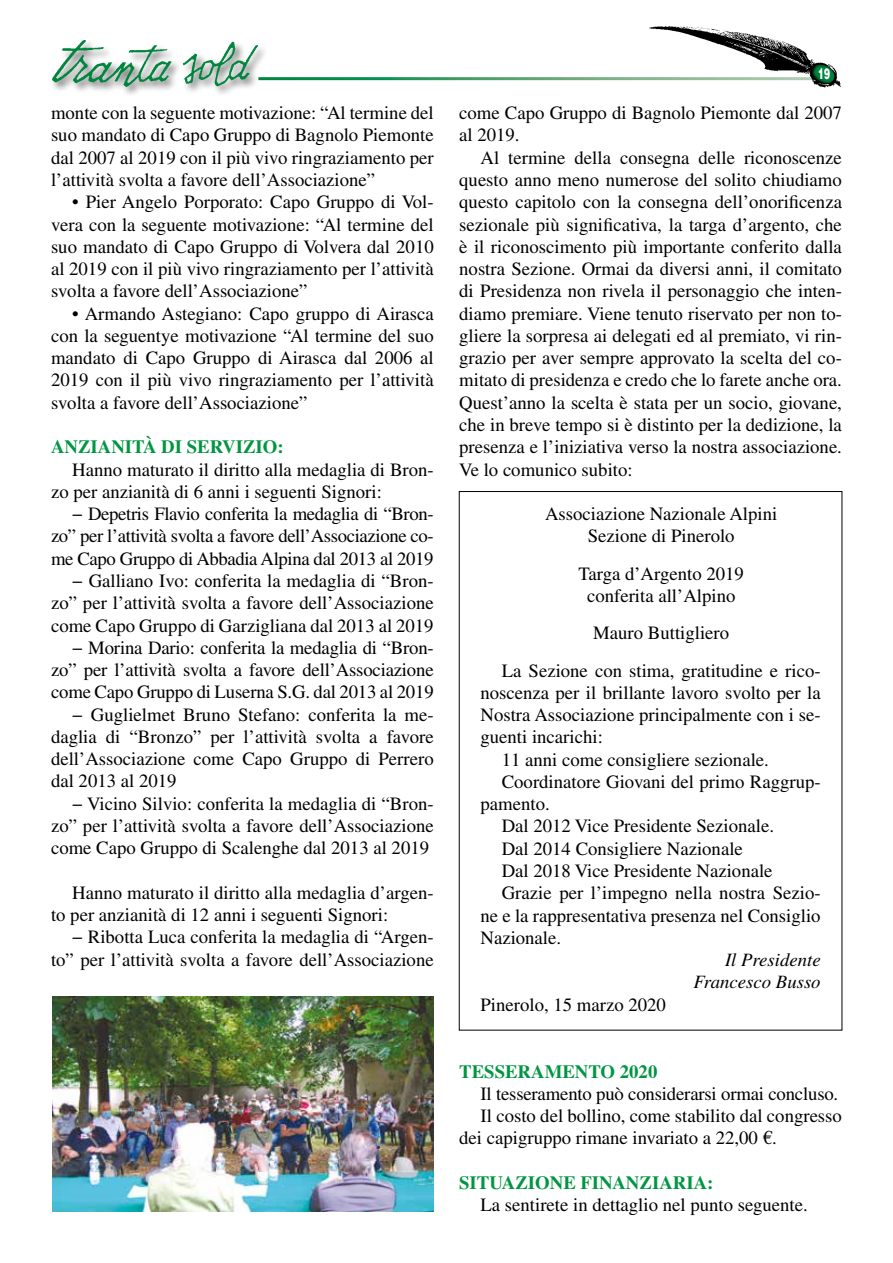
<style>
.page{position:relative;width:893px;height:1263px;background:#fff}
.page>*{position:absolute;margin:0;border:0;box-sizing:border-box;transform-origin:0 0}
.t1{font:18.75px/22.2px "Times LT Std";color:#000;text-align:justify}
.t2{font:18.75px "Times LT Std";letter-spacing:-.02em;color:#000}
.t3{font:700 18.75px "Times LT Std";color:#009641}
.t4{font:italic 18.75px/22.2px "Times LT Std";color:#000;text-align:right}
.t5{font:900 15px "Helvetica LT Std";color:#fff;scale:.6 1}
</style>
<div class="page">
<div style="left:50px;top:38px;width:218px;height:59px;background:#000;opacity:.7"></div>
<img style="left:52px;top:41px;width:205px;height:45px">
<hr style="left:258px;top:77px;width:558px;height:3px;background:#fff">
<img style="left:633px;top:26px;width:208px;height:62px">
<svg style="left:810px;top:63px;width:26px;height:22px"></svg>
<img style="left:52px;top:997px;width:382px;height:214px">
<p class="t1" style="left:51px;top:102px;width:384px">monte con la seguente motivazione: “Al termine del suo mandato di Capo Gruppo di Bagnolo Piemonte dal 2007 al 2019 con il più vivo ringraziamento per l’attività svolta a favore dell’Associazione”</p>
<p class="t1" style="left:51px;top:191px;width:384px;text-indent:21px">• Pier Angelo Porporato: Capo Gruppo di Vol&shy;vera con la seguente motivazione: “Al termine del suo mandato di Capo Gruppo di Volvera dal 2010 al 2019 con il più vivo ringraziamento per l’attività svolta a favore dell’Associazione”</p>
<p class="t1" style="left:51px;top:302px;width:384px;text-indent:21px">• Armando Astegiano: Capo gruppo di Airasca con la seguentye motivazione “Al termine del suo mandato di Capo Gruppo di Airasca dal 2006 al 2019 con il più vivo ringraziamento per l’attività svolta a favore dell’Associazione”</p>
<p class="t3" style="left:51px;top:436px;width:234px">ANZIANITÀ DI SERVIZIO:</p>
<p class="t1" style="left:51px;top:458px;width:384px;text-indent:21px">Hanno maturato il diritto alla medaglia di Bron&shy;zo per anzianità di 6 anni i seguenti Signori:</p>
<p class="t2" style="left:72px;top:503px;width:363px">− Depetris Flavio conferita la medaglia di “Bron-</p>
<p class="t2" style="left:51px;top:525px;width:384px">zo” per l’attività svolta a favore dell’Associazione co-</p>
<p class="t2" style="left:51px;top:548px;width:384px">me Capo Gruppo di Abbadia Alpina dal 2013 al 2019</p>
<p class="t1" style="left:72px;top:569px;width:363px">− Galliano Ivo: conferita la medaglia di “Bron-</p>
<p class="t1" style="left:51px;top:592px;width:384px">zo” per l’attività svolta a favore dell’Associazione</p>
<p class="t1" style="left:51px;top:614px;width:384px">come Capo Gruppo di Garzigliana dal 2013 al 2019</p>
<p class="t1" style="left:72px;top:636px;width:363px">− Morina Dario: conferita la medaglia di “Bron-</p>
<p class="t1" style="left:51px;top:659px;width:384px">zo” per l’attività svolta a favore dell’Associazione</p>
<p class="t1" style="left:51px;top:681px;width:384px">come Capo Gruppo di Luserna S.G. dal 2013 al 2019</p>
<p class="t1" style="left:72px;top:703px;width:363px">− Guglielmet Bruno Stefano: conferita la me-</p>
<p class="t1" style="left:51px;top:725px;width:384px">daglia di “Bronzo” per l’attività svolta a favore</p>
<p class="t1" style="left:51px;top:748px;width:384px">dell’Associazione come Capo Gruppo di Perrero</p>
<p class="t1" style="left:51px;top:770px;width:127px">dal 2013 al 2019</p>
<p class="t1" style="left:72px;top:792px;width:363px">− Vicino Silvio: conferita la medaglia di “Bron-</p>
<p class="t1" style="left:51px;top:814px;width:384px">zo” per l’attività svolta a favore dell’Associazione</p>
<p class="t1" style="left:51px;top:837px;width:380px">come Capo Gruppo di Scalenghe dal 2013 al 2019</p>
<p class="t1" style="left:51px;top:881px;width:384px;text-indent:21px">Hanno maturato il diritto alla medaglia d’argen&shy;to per anzianità di 12 anni i seguenti Signori:</p>
<p class="t1" style="left:51px;top:926px;width:384px;text-align:right">− Ribotta Luca conferita la medaglia di “Argen&shy;to” per l’attività svolta a favore dell’Associazione</p>
<p class="t5" style="left:818px;top:64px;width:22px">19</p>
<p class="t1" style="left:459px;top:102px;width:384px">come Capo Gruppo di Bagnolo Piemonte dal 2007 al 2019.</p>
<p class="t1" style="left:459px;top:146px;width:384px;text-indent:21px">Al termine della consegna delle riconoscenze questo anno meno numerose del solito chiudiamo questo capitolo con la consegna dell’onorificenza sezionale più significativa, la targa d’argento, che è il riconoscimento più importante conferito dalla nostra Sezione. Ormai da diversi anni, il comitato di Presidenza non rivela il personaggio che inten&shy;diamo premiare. Viene tenuto riservato per non to&shy;gliere la sorpresa ai delegati ed al premiato, vi rin&shy;grazio per aver sempre approvato la scelta del co&shy;mitato di presidenza e credo che lo farete anche ora.<br>Quest’anno la scelta è stata per un socio, giovane, che in breve tempo si è distinto per la dedizione, la presenza e l’iniziativa verso la nostra associazione.<br>Ve lo comunico subito:</p>
<p class="t1" style="left:545px;top:503px;width:234px;text-align:center">Associazione Nazionale Alpini<br>Sezione di Pinerolo</p>
<p class="t1" style="left:578px;top:562px;width:167px;text-align:center">Targa d’Argento 2019 conferita all’Alpino</p>
<p class="t1" style="left:502px;top:614px;width:320px;line-height:37.3px;text-align:center">Mauro Buttigliero<br>La Sezione con stima, gratitudine e rico-</p>
<p class="t1" style="left:480px;top:681px;width:342px">noscenza per il brillante lavoro svolto per la</p>
<p class="t1" style="left:480px;top:704px;width:342px">Nostra Associazione principalmente con i se-</p>
<p class="t1" style="left:480px;top:726px;width:124px">guenti incarichi:</p>
<p class="t1" style="left:502px;top:748px;width:269px">11 anni come consigliere sezionale.</p>
<p class="t1" style="left:502px;top:770px;width:320px">Coordinatore Giovani del primo Raggrup-</p>
<p class="t1" style="left:480px;top:793px;width:71px">pamento.</p>
<p class="t1" style="left:502px;top:815px;width:274px">Dal 2012 Vice Presidente Sezionale.</p>
<p class="t1" style="left:502px;top:837px;width:243px">Dal 2014 Consigliere Nazionale</p>
<p class="t1" style="left:502px;top:859px;width:272px">Dal 2018 Vice Presidente Nazionale</p>
<p class="t1" style="left:502px;top:882px;width:320px">Grazie per l’impegno nella nostra Sezio-</p>
<p class="t1" style="left:480px;top:904px;width:342px">ne e la rappresentativa presenza nel Consiglio</p>
<p class="t1" style="left:480px;top:926px;width:82px">Nazionale.</p>
<p class="t4" style="left:693px;top:949px;width:129px">Il Presidente<br>Francesco Busso</p>
<p class="t1" style="left:480px;top:993px;width:187px">Pinerolo, 15 marzo 2020</p>
<p class="t3" style="left:459px;top:1060px;width:200px">TESSERAMENTO 2020</p>
<p class="t1" style="left:480px;top:1082px;width:359px">Il tesseramento può considerarsi ormai concluso.</p>
<p class="t1" style="left:480px;top:1104px;width:363px">Il costo del bollino, come stabilito dal congresso</p>
<p class="t1" style="left:459px;top:1127px;width:319px">dei capigruppo rimane invariato a 22,00 €.</p>
<p class="t3" style="left:459px;top:1171px;width:256px">SITUAZIONE FINANZIARIA:</p>
<p class="t1" style="left:480px;top:1194px;width:329px">La sentirete in dettaglio nel punto seguente.</p>
</div>
